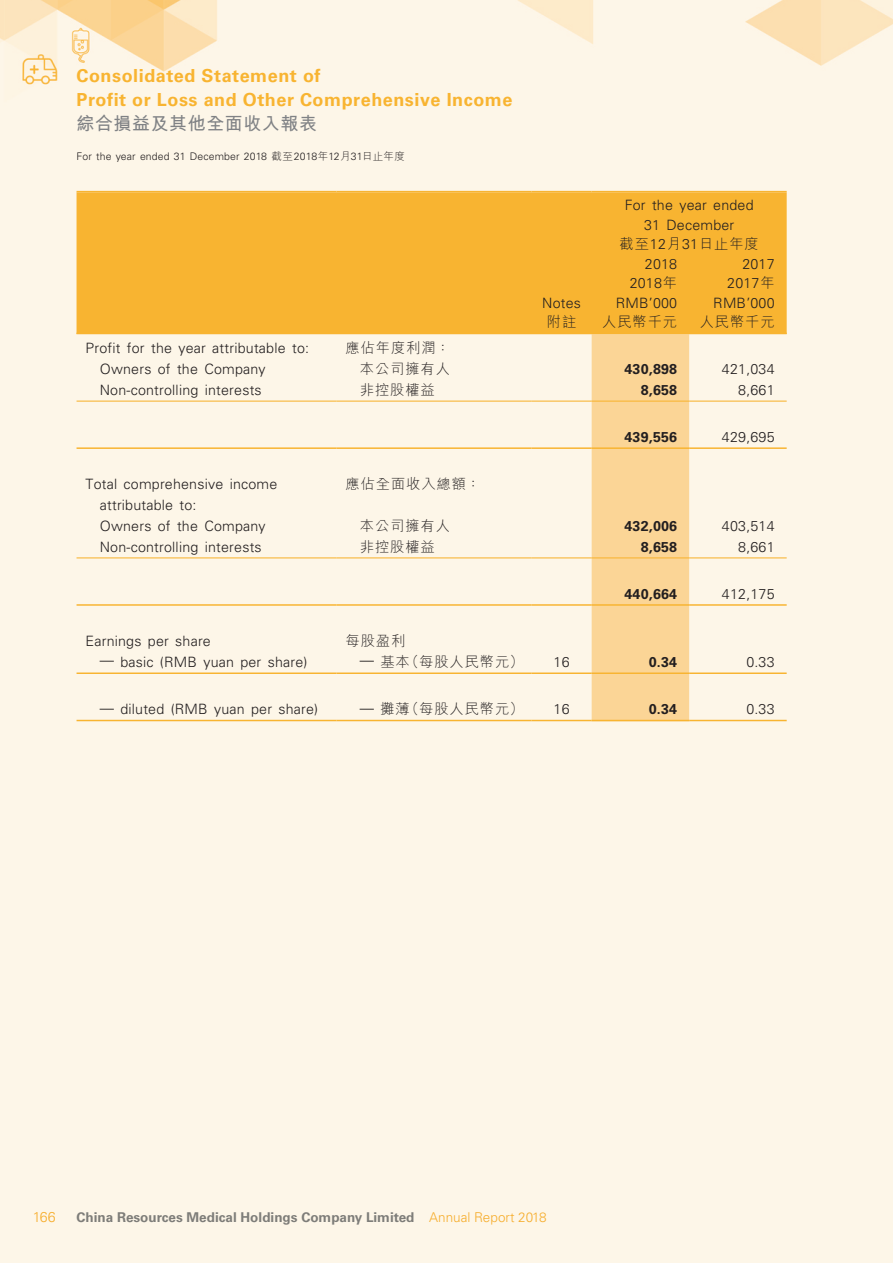
<style>
.page{position:relative;width:893px;height:1263px;background:#fff}
.page>*{position:absolute;margin:0;border:0;box-sizing:border-box;transform-origin:0 0}
.t1{font:700 18px/24px "Univers LT Std";letter-spacing:.03em;color:#f8b431}
.t2{font:700 18px "M Hei HK";letter-spacing:.03em;color:#808285}
._15_Table_Stub{font:300 14.25px/21px "Univers LT Std";letter-spacing:.015em;color:#231f20}
._12___P2{font:300 14.25px/19.5px "Univers LT Std";letter-spacing:.015em;color:#231f20;text-align:center}
._15_Table_Stub-2{font:300 14.25px "M Hei HK";letter-spacing:.065em;color:#231f20}
._12___P2-2{font:700 14.25px "Univers LT Std";letter-spacing:.015em;color:#231f20}
._12___P2-3{font:300 14.25px "M Hei HK";letter-spacing:.065em;color:#231f20}
.t3{font:300 14.25px "Univers LT Std";color:#f8b431}
.t4{font:700 13.5px "Univers LT Std";color:#808285}
.t5{font:300 10.5px "Univers LT Std";letter-spacing:.005em;color:#231f20}
.s1{font-family:"M Hei HK"}
.s2{font-family:"Univers LT Std"}
.s3{font-weight:300;color:#f8b431}
</style>
<div class="page">
<div style="left:0;top:0;width:892px;height:1263px;background:#fdf6e8"></div>
<img style="left:0;top:0;width:892px;height:85px">
<div style="left:77px;top:192px;width:710px;height:141px;background:#f8b431"></div>
<div style="left:592px;top:334px;width:97px;height:386px;background:#fbd596"></div>
<hr style="left:77px;top:191px;width:260px;height:1px;background:#f8b431">
<hr style="left:337px;top:191px;width:195px;height:1px;background:#f8b431">
<hr style="left:532px;top:191px;width:60px;height:1px;background:#f8b431">
<hr style="left:592px;top:191px;width:195px;height:1px;background:#f8b431">
<hr style="left:77px;top:333px;width:260px;height:1px;background:#f8b431">
<hr style="left:337px;top:333px;width:195px;height:1px;background:#f8b431">
<hr style="left:532px;top:333px;width:60px;height:1px;background:#f8b431">
<hr style="left:592px;top:333px;width:97px;height:1px;background:#f8b431">
<hr style="left:689px;top:333px;width:98px;height:1px;background:#f8b431">
<hr style="left:77px;top:401px;width:260px;height:1px;background:#f8b431">
<hr style="left:337px;top:401px;width:195px;height:1px;background:#f8b431">
<hr style="left:532px;top:401px;width:60px;height:1px;background:#f8b431">
<hr style="left:592px;top:401px;width:97px;height:1px;background:#f8b431">
<hr style="left:689px;top:401px;width:98px;height:1px;background:#f8b431">
<hr style="left:77px;top:447px;width:260px;height:2px;background:#f8b431">
<hr style="left:337px;top:447px;width:195px;height:2px;background:#f8b431">
<hr style="left:532px;top:447px;width:60px;height:2px;background:#f8b431">
<hr style="left:592px;top:447px;width:97px;height:2px;background:#f8b431">
<hr style="left:689px;top:447px;width:98px;height:2px;background:#f8b431">
<hr style="left:77px;top:557px;width:260px;height:1px;background:#f8b431">
<hr style="left:337px;top:557px;width:195px;height:1px;background:#f8b431">
<hr style="left:532px;top:557px;width:60px;height:1px;background:#f8b431">
<hr style="left:592px;top:557px;width:97px;height:1px;background:#f8b431">
<hr style="left:689px;top:557px;width:98px;height:1px;background:#f8b431">
<hr style="left:77px;top:604px;width:260px;height:2px;background:#f8b431">
<hr style="left:337px;top:604px;width:195px;height:2px;background:#f8b431">
<hr style="left:532px;top:604px;width:60px;height:2px;background:#f8b431">
<hr style="left:592px;top:604px;width:97px;height:2px;background:#f8b431">
<hr style="left:689px;top:604px;width:98px;height:2px;background:#f8b431">
<hr style="left:77px;top:672px;width:260px;height:2px;background:#f8b431">
<hr style="left:337px;top:672px;width:195px;height:2px;background:#f8b431">
<hr style="left:532px;top:672px;width:60px;height:2px;background:#f8b431">
<hr style="left:592px;top:672px;width:97px;height:2px;background:#f8b431">
<hr style="left:689px;top:672px;width:98px;height:2px;background:#f8b431">
<hr style="left:77px;top:720px;width:260px;height:1px;background:#f8b431">
<hr style="left:337px;top:720px;width:195px;height:1px;background:#f8b431">
<hr style="left:532px;top:720px;width:60px;height:1px;background:#f8b431">
<hr style="left:592px;top:720px;width:97px;height:1px;background:#f8b431">
<hr style="left:689px;top:720px;width:98px;height:1px;background:#f8b431">
<p class="t1" style="left:77px;top:64px;width:437px">Consolidated Statement of<br>Profit or Loss and Other Comprehensive Income</p>
<p class="t2" style="left:77px;top:110px;width:242px">綜合損益及其他全面收入報表</p>
<p class="t5" style="left:77px;top:150px;width:330px">For the year ended 31 December 2018 <span class="s1">截至</span>2018<span class="s1">年</span>12<span class="s1">月</span>31<span class="s1">日止年度</span></p>
<p class="_12___P2" style="left:625px;top:195px;width:130px">For the year ended<br>31 December</p>
<p class="_12___P2-3" style="left:620px;top:234px;width:141px">截至<span class="s2">12</span>月<span class="s2">31</span>日止年度</p>
<p class="_12___P2" style="left:645px;top:254px;width:34px">2018</p>
<p class="_12___P2" style="left:742px;top:254px;width:34px">2017</p>
<p class="_12___P2" style="left:630px;top:273px;width:49px">2018<span class="s1">年</span></p>
<p class="_12___P2" style="left:727px;top:273px;width:49px">2017<span class="s1">年</span></p>
<p class="_15_Table_Stub" style="left:542px;top:292px;width:40px">Notes</p>
<p class="_12___P2" style="left:616px;top:293px;width:63px">RMB’000</p>
<p class="_12___P2" style="left:713px;top:293px;width:63px">RMB’000</p>
<p class="_15_Table_Stub-2" style="left:547px;top:312px;width:31px">附註</p>
<p class="_12___P2-3" style="left:602px;top:312px;width:76px">人民幣千元</p>
<p class="_12___P2-3" style="left:700px;top:312px;width:76px">人民幣千元</p>
<p class="_15_Table_Stub" style="left:86px;top:338px;width:225px">Profit for the year attributable to:</p>
<p class="_15_Table_Stub-2" style="left:346px;top:338px;width:106px">應佔年度利潤：</p>
<p class="_15_Table_Stub" style="left:100px;top:359px;width:167px">Owners of the Company</p>
<p class="_15_Table_Stub-2" style="left:360px;top:359px;width:92px">本公司擁有人</p>
<p class="_12___P2-2" style="left:624px;top:361px;width:54px">430,898</p>
<p class="_12___P2" style="left:722px;top:359px;width:54px">421,034</p>
<p class="_15_Table_Stub" style="left:100px;top:380px;width:163px">Non-controlling interests</p>
<p class="_15_Table_Stub-2" style="left:360px;top:380px;width:76px">非控股權益</p>
<p class="_12___P2-2" style="left:641px;top:382px;width:38px">8,658</p>
<p class="_12___P2" style="left:738px;top:380px;width:38px">8,661</p>
<p class="_12___P2-2" style="left:624px;top:428px;width:54px">439,556</p>
<p class="_12___P2" style="left:722px;top:427px;width:54px">429,695</p>
<p class="_15_Table_Stub" style="left:100px;top:474px;width:179px;text-indent:-14px">Total comprehensive income attributable to:</p>
<p class="_15_Table_Stub-2" style="left:346px;top:474px;width:136px">應佔全面收入總額：</p>
<p class="_15_Table_Stub" style="left:100px;top:516px;width:167px">Owners of the Company</p>
<p class="_15_Table_Stub-2" style="left:360px;top:516px;width:92px">本公司擁有人</p>
<p class="_12___P2-2" style="left:624px;top:518px;width:54px">432,006</p>
<p class="_12___P2" style="left:722px;top:516px;width:54px">403,514</p>
<p class="_15_Table_Stub" style="left:100px;top:537px;width:163px">Non-controlling interests</p>
<p class="_15_Table_Stub-2" style="left:360px;top:537px;width:76px">非控股權益</p>
<p class="_12___P2-2" style="left:641px;top:539px;width:38px">8,658</p>
<p class="_12___P2" style="left:738px;top:537px;width:38px">8,661</p>
<p class="_12___P2-2" style="left:624px;top:585px;width:54px">440,664</p>
<p class="_12___P2" style="left:722px;top:584px;width:54px">412,175</p>
<p class="_15_Table_Stub" style="left:86px;top:630px;width:127px">Earnings per share</p>
<p class="_15_Table_Stub-2" style="left:346px;top:631px;width:61px">每股盈利</p>
<p class="_15_Table_Stub" style="left:100px;top:651px;width:209px">— basic (RMB yuan per share)</p>
<p class="_15_Table_Stub-2" style="left:360px;top:652px;width:165px"><span class="s2">—</span> 基本（每股人民幣元）</p>
<p class="_15_Table_Stub" style="left:554px;top:651px;width:18px">16</p>
<p class="_12___P2-2" style="left:649px;top:653px;width:30px">0.34</p>
<p class="_12___P2" style="left:746px;top:652px;width:30px">0.33</p>
<p class="_15_Table_Stub" style="left:100px;top:699px;width:220px">— diluted (RMB yuan per share)</p>
<p class="_15_Table_Stub-2" style="left:360px;top:699px;width:165px"><span class="s2">—</span> 攤薄（每股人民幣元）</p>
<p class="_15_Table_Stub" style="left:554px;top:699px;width:18px">16</p>
<p class="_12___P2-2" style="left:649px;top:701px;width:30px">0.34</p>
<p class="_12___P2" style="left:746px;top:699px;width:30px">0.33</p>
<p class="t3" style="left:33px;top:1209px;width:25px">166</p>
<p class="t4" style="left:77px;top:1210px;width:472px">China Resources Medical Holdings Company Limited <span class="s3">Annual Report 2018</span></p>
</div>
